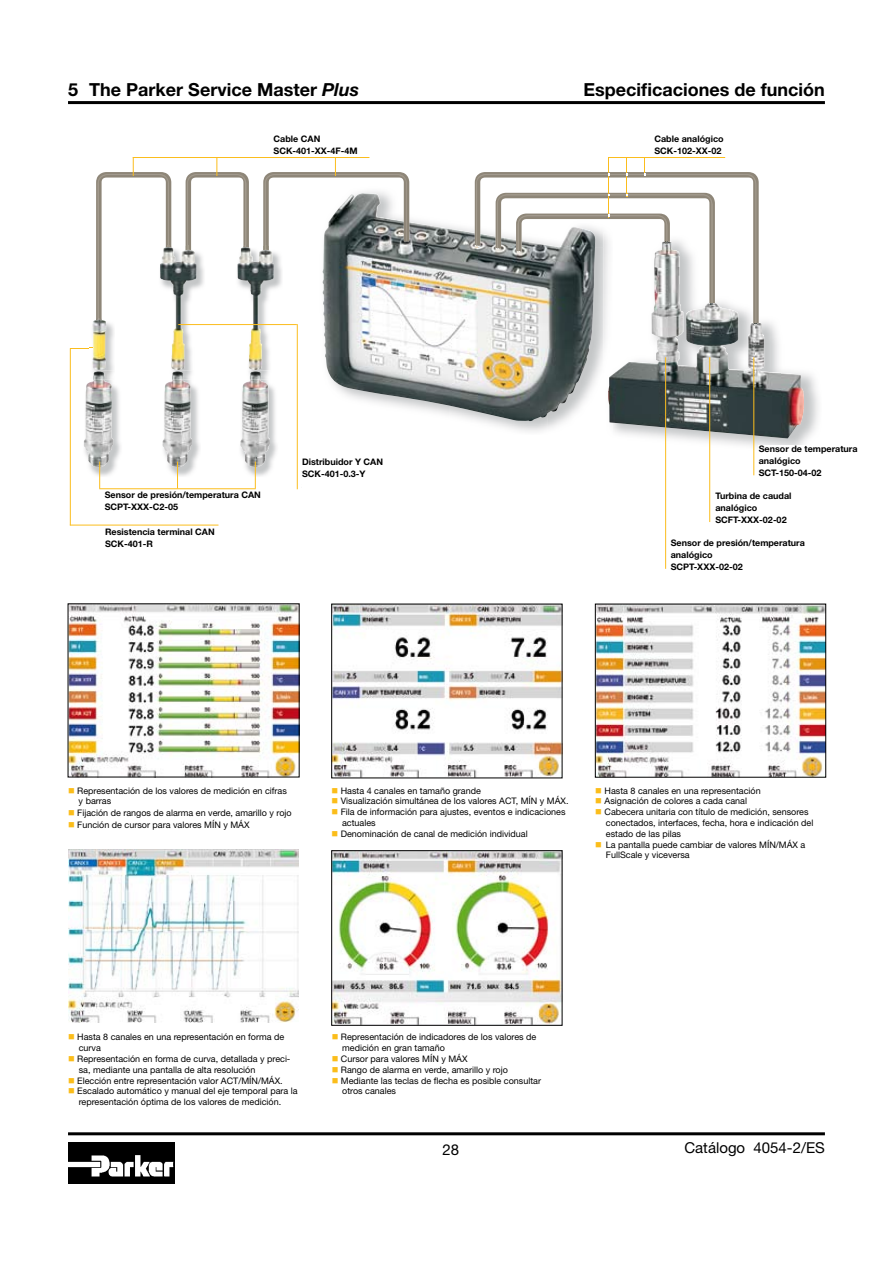
<style>
.page{position:relative;width:893px;height:1263px;background:#fff}
.page>*{position:absolute;margin:0;border:0;box-sizing:border-box;transform-origin:0 0}
.t1{font:700 18px "Helvetica Neue LT Std";color:#000}
.t2{font:15px "Helvetica Neue LT Std";color:#000}
.t3{font:700 9.15px/10.9px "Helvetica Neue LT Std";color:#000}
.t4{font:9px/10.8px "Helvetica Neue LT Std";color:#000}
.t5{font:700 9px/12px "Helvetica Neue LT Std";color:#000}
.s1{font-style:italic}
.s2{color:#fbbd1a}
</style>
<div class="page">
<hr style="left:68px;top:1132px;width:757px;height:3px;background:#000">
<img style="left:68px;top:1143px;width:106px;height:40px">
<hr style="left:68px;top:101px;width:757px;height:3px;background:#000">
<img style="left:333px;top:852px;width:227px;height:171px">
<div style="left:331px;top:850px;width:231px;height:175px;border:1px solid #000"></div>
<img style="left:333px;top:606px;width:227px;height:170px">
<img style="left:597px;top:606px;width:227px;height:169px">
<div style="left:595px;top:604px;width:231px;height:173px;border:1px solid #000"></div>
<img style="left:70px;top:606px;width:227px;height:169px">
<img style="left:589px;top:325px;width:15px;height:67px">
<img style="left:323px;top:194px;width:266px;height:227px">
<img style="left:666px;top:373px;width:153px;height:79px">
<img style="left:604px;top:325px;width:2px;height:20px">
<img style="left:608px;top:321px;width:195px;height:117px">
<img style="left:246px;top:386px;width:31px;height:91px">
<img style="left:240px;top:379px;width:30px;height:88px">
<img style="left:162px;top:385px;width:38px;height:92px">
<img style="left:163px;top:379px;width:29px;height:88px">
<img style="left:90px;top:385px;width:31px;height:92px">
<img style="left:84px;top:380px;width:29px;height:87px">
<hr style="left:665px;top:357px;width:1px;height:212px;background:#fbbd1d">
<hr style="left:709px;top:357px;width:1px;height:165px;background:#fbbd1d">
<hr style="left:753px;top:357px;width:1px;height:118px;background:#fbbd1d">
<hr style="left:133px;top:157px;width:236px;height:1px;background:#fbbd1d">
<hr style="left:99px;top:488px;width:157px;height:1px;background:#fbbd1d">
<svg style="left:255px;top:462px;width:1px;height:27px"></svg>
<svg style="left:177px;top:462px;width:1px;height:27px"></svg>
<svg style="left:99px;top:462px;width:1px;height:27px"></svg>
<hr style="left:70px;top:525px;width:148px;height:1px;background:#fbbd1d">
<hr style="left:70px;top:348px;width:1px;height:177px;background:#fbbd1d">
<hr style="left:297px;top:324px;width:1px;height:165px;background:#fbbd1d">
<svg style="left:475px;top:157px;width:284px;height:168px"></svg>
<img style="left:90px;top:330px;width:24px;height:50px">
<svg style="left:93px;top:371px;width:12px;height:9px"></svg>
<svg style="left:71px;top:348px;width:21px;height:1px"></svg>
<img style="left:92px;top:320px;width:14px;height:50px">
<img style="left:171px;top:246px;width:34px;height:133px">
<svg style="left:172px;top:371px;width:12px;height:8px"></svg>
<svg style="left:96px;top:157px;width:75px;height:173px"></svg>
<img style="left:160px;top:247px;width:31px;height:123px">
<img style="left:235px;top:252px;width:48px;height:127px">
<svg style="left:250px;top:371px;width:11px;height:8px"></svg>
<svg style="left:186px;top:158px;width:63px;height:98px"></svg>
<svg style="left:263px;top:157px;width:146px;height:95px"></svg>
<img style="left:238px;top:247px;width:31px;height:123px">
<hr style="left:178px;top:324px;width:119px;height:1px;background:#fbbd1d">
<div style="left:758px;top:445px;width:83px;height:31px;background:#fff"></div>
<img style="left:68px;top:850px;width:231px;height:173px">
<h1 class="t1" style="left:68px;top:78px;width:292px">5 The Parker Service Master <span class="s1">Plus</span></h1>
<h1 class="t1" style="left:584px;top:78px;width:243px">Especificaciones de función</h1>
<p class="t3" style="left:657px;top:133px;width:103px">Anschlusskabel Analog<br>SCK-102-XX-02</p>
<p class="t5" style="left:274px;top:133px;width:86px">Cable CAN<br>SCK-401-XX-4F-4M</p>
<p class="t5" style="left:654px;top:133px;width:71px">Cable analógico<br>SCK-102-XX-02</p>
<p class="t3" style="left:283px;top:144px;width:87px">SCK-401-XX-4F-4M</p>
<p class="t5" style="left:105px;top:488px;width:158px">Sensor de presión/temperatura CAN<br>SCPT-XXX-C2-05</p>
<p class="t5" style="left:105px;top:525px;width:111px">Resistencia terminal CAN<br>SCK-401-R</p>
<p class="t3" style="left:103px;top:491px;width:137px">Druck-/Temperatursensor CAN<br>SCPT-XXX-C2-05</p>
<p class="t3" style="left:103px;top:527px;width:118px">Abschlusswiderstand CAN<br>SCK-401-R</p>
<p class="t5" style="left:302px;top:455px;width:82px">Distribuidor Y CAN<br>SCK-401-0.3-Y</p>
<p class="t3" style="left:302px;top:469px;width:69px">Y-Verteiler CAN</p>
<p class="t5" style="left:759px;top:442px;width:100px">Sensor de temperatura analógico<br>SCT-150-04-02</p>
<p class="t5" style="left:715px;top:490px;width:78px">Turbina de caudal analógico<br>SCFT-XXX-02-02</p>
<p class="t5" style="left:671px;top:536px;width:136px">Sensor de presión/temperatura analógico<br>SCPT-XXX-02-02</p>
<p class="t3" style="left:758px;top:444px;width:81px">Temperatursensor analog<br>SCT-150-04-02</p>
<p class="t3" style="left:714px;top:491px;width:79px">Durchflussturbine analog<br>SCFT-XXX-02-02</p>
<p class="t3" style="left:670px;top:538px;width:115px">Druck-/Temperatursensor analog<br>SCPT-XXX-02-02</p>
<p class="t4" style="left:79px;top:785px;width:210px;text-indent:-11px"><span class="s2">■</span> Representación de los valores de medición en cifras y barras</p>
<p class="t4" style="left:68px;top:808px;width:225px"><span class="s2">■</span> Fijación de rangos de alarma en verde, amarillo y rojo</p>
<p class="t4" style="left:68px;top:820px;width:183px"><span class="s2">■</span> Función de cursor para valores MÍN y MÁX</p>
<p class="t4" style="left:331px;top:785px;width:151px"><span class="s2">■</span> Hasta 4 canales en tamaño grande</p>
<p class="t4" style="left:331px;top:796px;width:239px"><span class="s2">■</span> Visualización simultánea de los valores ACT, MÍN y MÁX.</p>
<p class="t4" style="left:342px;top:806px;width:225px;text-indent:-11px"><span class="s2">■</span> Fila de información para ajustes, eventos e indicaciones actuales</p>
<p class="t4" style="left:331px;top:828px;width:198px"><span class="s2">■</span> Denominación de canal de medición individual</p>
<p class="t4" style="left:595px;top:785px;width:167px"><span class="s2">■</span> Hasta 8 canales en una representación</p>
<p class="t4" style="left:595px;top:796px;width:153px"><span class="s2">■</span> Asignación de colores a cada canal</p>
<p class="t4" style="left:606px;top:806px;width:209px;text-indent:-11px"><span class="s2">■</span> Cabecera unitaria con título de medición, sensores conectados, interfaces, fecha, hora e indicación del estado de las pilas</p>
<p class="t4" style="left:606px;top:839px;width:201px;text-indent:-11px"><span class="s2">■</span> La pantalla puede cambiar de valores MÍN/MÁX a<br>FullScale y viceversa</p>
<p class="t4" style="left:79px;top:1031px;width:207px;text-indent:-11px"><span class="s2">■</span> Hasta 8 canales en una representación en forma de curva</p>
<p class="t4" style="left:79px;top:1053px;width:213px;text-indent:-11px"><span class="s2">■</span> Representación en forma de curva, detallada y preci&shy;sa, mediante una pantalla de alta resolución</p>
<p class="t4" style="left:68px;top:1075px;width:216px"><span class="s2">■</span> Elección entre representación valor ACT/MÍN/MÁX.</p>
<p class="t4" style="left:79px;top:1085px;width:220px;text-indent:-11px"><span class="s2">■</span> Escalado automático y manual del eje temporal para la representación óptima de los valores de medición.</p>
<p class="t4" style="left:342px;top:1031px;width:196px;text-indent:-11px"><span class="s2">■</span> Representación de indicadores de los valores de medición en gran tamaño</p>
<p class="t4" style="left:332px;top:1053px;width:137px"><span class="s2">■</span> Cursor para valores MÍN y MÁX</p>
<p class="t4" style="left:332px;top:1064px;width:178px"><span class="s2">■</span> Rango de alarma en verde, amarillo y rojo</p>
<p class="t4" style="left:342px;top:1075px;width:200px;text-indent:-11px"><span class="s2">■</span> Mediante las teclas de flecha es posible consultar otros canales</p>
<h2 class="t2" style="left:442px;top:1141px;width:18px">28</h2>
<h2 class="t2" style="left:684px;top:1139px;width:142px">Catálogo 4054-2/ES</h2>
</div>
